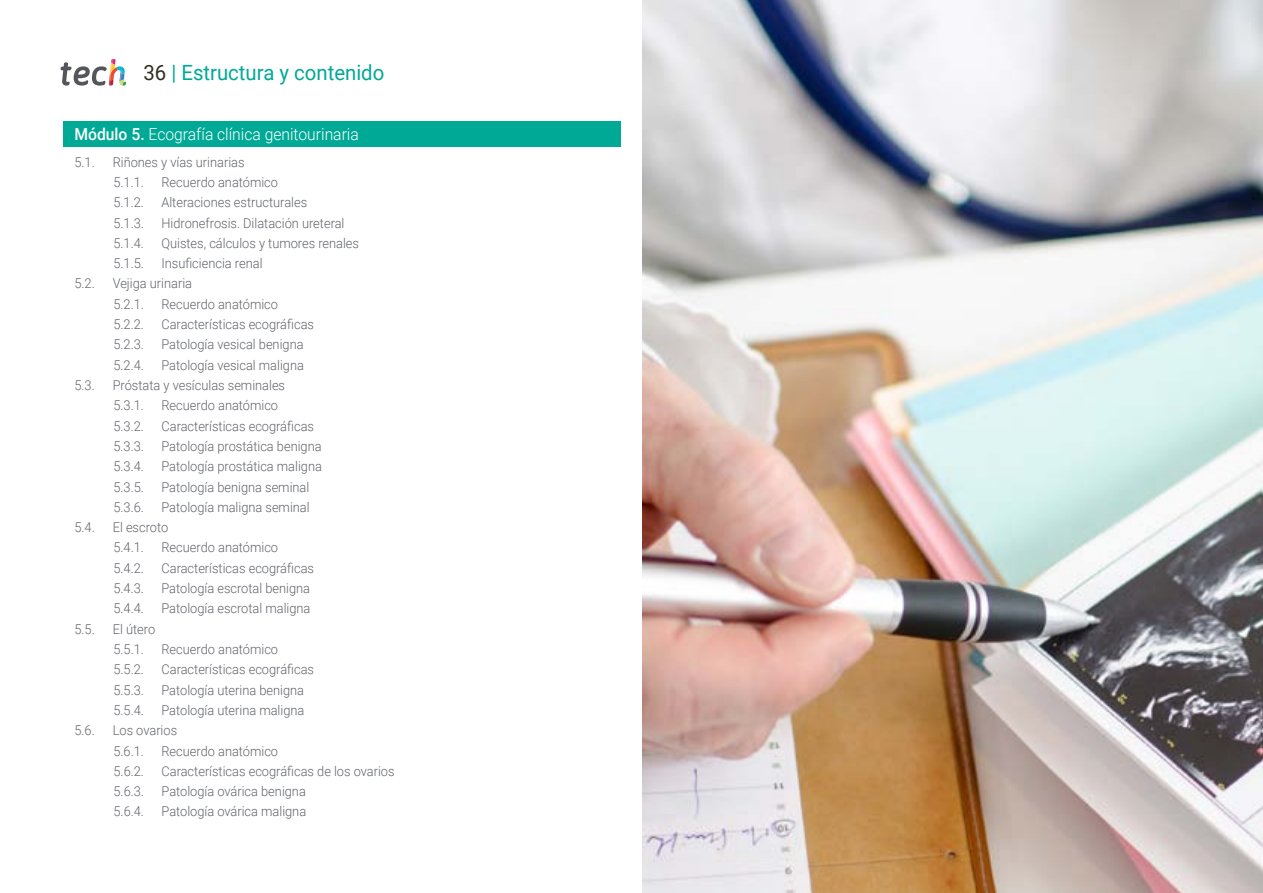
<style>
.page{position:relative;width:1263px;height:893px;background:#fff}
.page>*{position:absolute;margin:0;border:0;box-sizing:border-box;transform-origin:0 0}
.t1{font:21px "Roboto";color:#00a996}
.t2{font:300 16.5px "Roboto";color:#fff;scale:.95 1}
.t3{font:300 13.5px/20.2px "Roboto";color:#61646a;scale:.95 1}
.s1{color:#312e20}
.s2{font-weight:500}
</style>
<div class="page">
<svg style="left:61px;top:59px;width:65px;height:27px"></svg>
<div style="left:63px;top:121px;width:558px;height:25px;background:#00a996"></div>
<img style="left:642px;top:0;width:621px;height:893px">
<h1 class="t1" style="left:144px;top:57px;width:242px"><span class="s1">36</span> | Estructura y contenido</h1>
<p class="t2" style="left:74px;top:123px;width:301px"><span class="s2">Módulo 5.</span> Ecografía clínica genitourinaria</p>
<p class="t3" style="left:74px;top:151px;width:23px">5.1.</p>
<p class="t3" style="left:113px;top:151px;width:140px">Riñones y vías urinarias<br>5.1.1.</p>
<p class="t3" style="left:161px;top:171px;width:124px">Recuerdo anatómico</p>
<p class="t3" style="left:113px;top:192px;width:34px">5.1.2.</p>
<p class="t3" style="left:161px;top:192px;width:155px">Alteraciones estructurales</p>
<p class="t3" style="left:113px;top:212px;width:34px">5.1.3.</p>
<p class="t3" style="left:161px;top:212px;width:194px">Hidronefrosis. Dilatación ureteral</p>
<p class="t3" style="left:113px;top:232px;width:34px">5.1.4.</p>
<p class="t3" style="left:161px;top:232px;width:210px">Quistes, cá lculos y tumores renales</p>
<p class="t3" style="left:113px;top:253px;width:34px">5.1.5.</p>
<p class="t3" style="left:161px;top:253px;width:108px">Insuficiencia renal</p>
<p class="t3" style="left:74px;top:273px;width:23px">5.2.</p>
<p class="t3" style="left:113px;top:273px;width:85px">Vejiga urinaria<br>5.2.1.</p>
<p class="t3" style="left:161px;top:293px;width:124px">Recuerdo anatómico</p>
<p class="t3" style="left:113px;top:314px;width:34px">5.2.2.</p>
<p class="t3" style="left:161px;top:314px;width:162px">Características ecográficas</p>
<p class="t3" style="left:113px;top:334px;width:34px">5.2.3.</p>
<p class="t3" style="left:161px;top:334px;width:151px">Patología vesical benigna</p>
<p class="t3" style="left:113px;top:354px;width:34px">5.2.4.</p>
<p class="t3" style="left:161px;top:354px;width:151px">Patología vesical maligna</p>
<p class="t3" style="left:74px;top:375px;width:23px">5.3.</p>
<p class="t3" style="left:113px;top:375px;width:183px">Próstata y vesículas seminales<br>5.3.1.</p>
<p class="t3" style="left:161px;top:395px;width:124px">Recuerdo anatómico</p>
<p class="t3" style="left:113px;top:415px;width:34px">5.3.2.</p>
<p class="t3" style="left:161px;top:415px;width:162px">Características ecográficas</p>
<p class="t3" style="left:113px;top:435px;width:34px">5.3.3.</p>
<p class="t3" style="left:161px;top:435px;width:170px">Patología prostática benigna</p>
<p class="t3" style="left:113px;top:456px;width:34px">5.3.4.</p>
<p class="t3" style="left:161px;top:456px;width:170px">Patología prostática maligna</p>
<p class="t3" style="left:113px;top:476px;width:34px">5.3.5.</p>
<p class="t3" style="left:161px;top:476px;width:157px">Patología benigna seminal</p>
<p class="t3" style="left:113px;top:496px;width:34px">5.3.6.</p>
<p class="t3" style="left:161px;top:496px;width:157px">Patología maligna seminal</p>
<p class="t3" style="left:74px;top:517px;width:23px">5.4.</p>
<p class="t3" style="left:113px;top:517px;width:60px">El escroto<br>5.4.1.</p>
<p class="t3" style="left:161px;top:537px;width:124px">Recuerdo anatómico</p>
<p class="t3" style="left:113px;top:557px;width:34px">5.4.2.</p>
<p class="t3" style="left:161px;top:557px;width:162px">Características ecográficas</p>
<p class="t3" style="left:113px;top:578px;width:34px">5.4.3.</p>
<p class="t3" style="left:161px;top:578px;width:158px">Patología escrotal benigna</p>
<p class="t3" style="left:113px;top:598px;width:34px">5.4.4.</p>
<p class="t3" style="left:161px;top:598px;width:158px">Patología escrotal maligna</p>
<p class="t3" style="left:74px;top:618px;width:23px">5.5.</p>
<p class="t3" style="left:113px;top:618px;width:46px">El útero<br>5.5.1.</p>
<p class="t3" style="left:161px;top:638px;width:124px">Recuerdo anatómico</p>
<p class="t3" style="left:113px;top:659px;width:34px">5.5.2.</p>
<p class="t3" style="left:161px;top:659px;width:162px">Características ecográficas</p>
<p class="t3" style="left:113px;top:679px;width:34px">5.5.3.</p>
<p class="t3" style="left:161px;top:679px;width:152px">Patología uterina benigna</p>
<p class="t3" style="left:113px;top:699px;width:34px">5.5.4.</p>
<p class="t3" style="left:161px;top:699px;width:152px">Patología uterina maligna</p>
<p class="t3" style="left:74px;top:720px;width:23px">5.6.</p>
<p class="t3" style="left:113px;top:720px;width:69px">Los ovarios<br>5.6.1.</p>
<p class="t3" style="left:161px;top:740px;width:124px">Recuerdo anatómico</p>
<p class="t3" style="left:113px;top:760px;width:34px">5.6.2.</p>
<p class="t3" style="left:161px;top:760px;width:247px">Características ecográficas de los ovarios</p>
<p class="t3" style="left:113px;top:781px;width:34px">5.6.3.</p>
<p class="t3" style="left:161px;top:781px;width:153px">Patología ová rica benigna</p>
<p class="t3" style="left:113px;top:801px;width:34px">5.6.4.</p>
<p class="t3" style="left:161px;top:801px;width:154px">Patología ovárica maligna</p>
</div>
